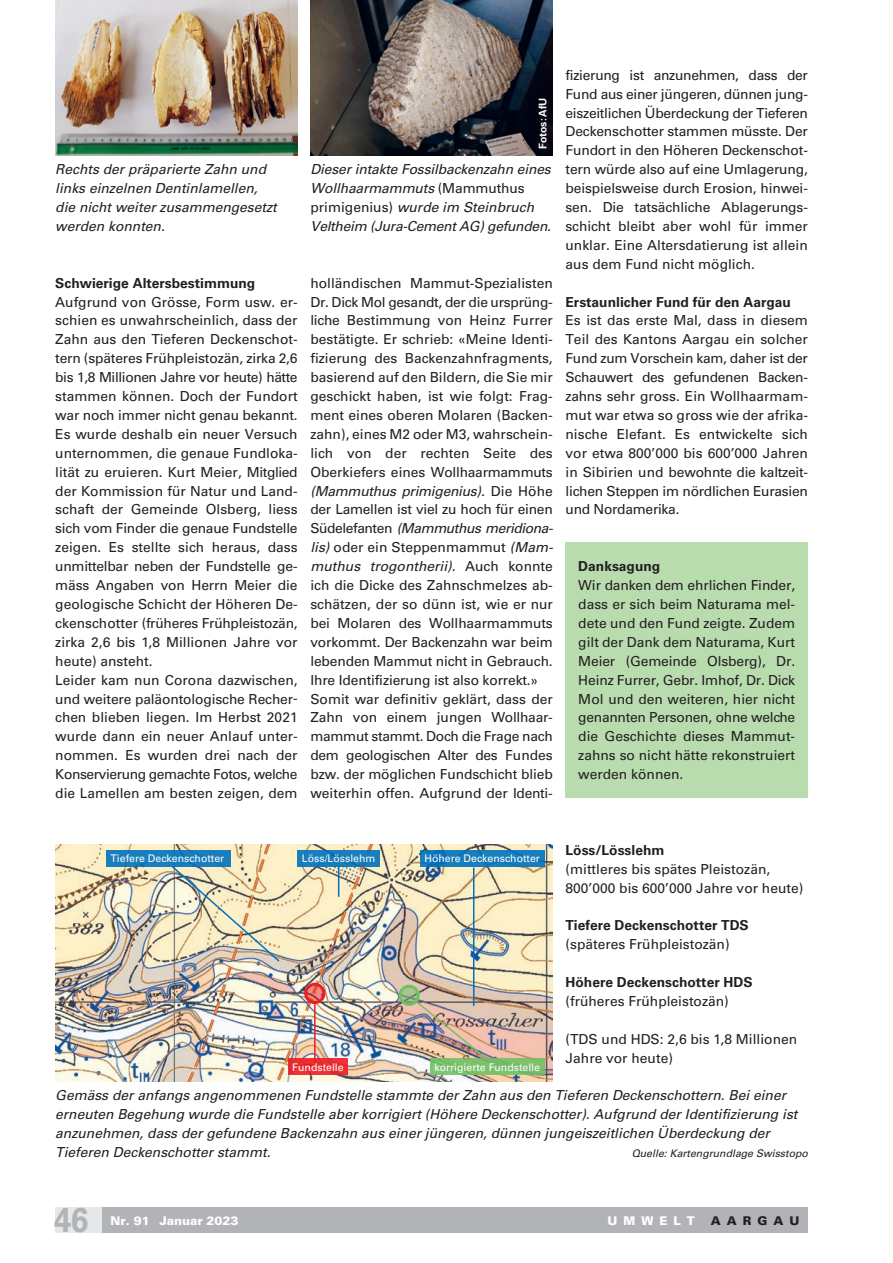
<style>
.page{position:relative;width:893px;height:1263px;background:#fff}
.page>*{position:absolute;margin:0;border:0;box-sizing:border-box;transform-origin:0 0}
.t1{font:700 34.5px "Univers LT Std";color:#b2b3b7;scale:.9 1}
.t2{font:13.8px/18.9px "Univers LT Std";color:#231f20}
.t3{font:italic 13.8px/18.9px "Univers LT Std";color:#231f20}
.t4{font:700 13.8px "Univers LT Std";color:#231f20}
.t5{font:900 12px "Univers LT Std";color:#fff}
.t6{font:900 12px "Univers LT Std";letter-spacing:.5em;color:#231f20}
.t7{font:10.5px "Univers LT Std";color:#fff}
.t8{font:italic 10.5px "Univers LT Std";color:#231f20}
.t9{font:700 10.5px "Univers LT Std";color:#fff}
.s1{font-style:normal}
.s2{font-style:italic}
</style>
<div class="page">
<div style="left:102px;top:1207px;width:706px;height:26px;background:#b2b3b7"></div>
<div style="left:55px;top:1207px;width:47px;height:26px;background:#e6e7e9"></div>
<img style="left:55px;top:845px;width:498px;height:236px">
<svg style="left:298px;top:850px;width:82px;height:17px"></svg>
<svg style="left:420px;top:850px;width:124px;height:17px;background:#157aba"></svg>
<div style="left:106px;top:850px;width:124px;height:17px;background:#197ebd"></div>
<div style="left:430px;top:1059px;width:114px;height:16px;background:linear-gradient(to right,#7bc26f,#79bc6a)"></div>
<div style="left:288px;top:1059px;width:60px;height:16px;background:linear-gradient(to right,#e72c31,#ec2e30)"></div>
<svg style="left:306px;top:984px;width:18px;height:18px"></svg>
<div style="left:304px;top:983px;width:21px;height:21px;border:3px solid #ee1d23;border-radius:50%"></div>
<svg style="left:400px;top:986px;width:18px;height:18px"></svg>
<div style="left:398px;top:985px;width:22px;height:21px;border:3px solid #71c167;border-radius:50%"></div>
<hr style="left:314px;top:1004px;width:2px;height:59px;background:#ee1d23">
<hr style="left:338px;top:866px;width:1px;height:31px;background:#0072bc">
<hr style="left:473px;top:867px;width:1px;height:139px;background:#0072bc">
<img style="left:414px;top:999px;width:75px;height:62px">
<img style="left:170px;top:864px;width:111px;height:99px">
<div style="left:566px;top:542px;width:242px;height:256px;background:#b8dcae"></div>
<img style="left:310px;top:0;width:243px;height:155px">
<div style="left:537px;top:97px;width:16px;height:58px;background:#080713"></div>
<img style="left:55px;top:0;width:243px;height:155px">
<p class="t3" style="left:55px;top:160px;width:223px">Rechts der präparierte Zahn und links einzelnen Dentinlamellen, die nicht weiter zusammengesetzt werden konnten.</p>
<p class="t4" style="left:55px;top:275px;width:202px">Schwierige Altersbestimmung</p>
<p class="t2" style="left:55px;top:292px;width:244px">Aufgrund von Grösse, Form usw. er&shy;schien es unwahrscheinlich, dass der Zahn aus den Tieferen Deckenschot&shy;tern (späteres Frühpleistozän, zirka 2,6 bis 1,8 Millionen Jahre vor heute) hätte stammen können. Doch der Fundort war noch immer nicht genau bekannt.<br>Es wurde deshalb ein neuer Versuch unternommen, die genaue Fundloka&shy;lität zu eruieren. Kurt Meier, Mitglied der Kommission für Natur und Land&shy;schaft der Gemeinde Olsberg, liess sich vom Finder die genaue Fundstelle zeigen. Es stellte sich heraus, dass unmittelbar neben der Fundstelle ge&shy;mäss Angaben von Herrn Meier die geologische Schicht der Höheren De&shy;ckenschotter (früheres Frühpleistozän, zirka 2,6 bis 1,8 Millionen Jahre vor heute) ansteht.<br>Leider kam nun Corona dazwischen, und weitere paläontologische Recher&shy;chen blieben liegen. Im Herbst 2021 wurde dann ein neuer Anlauf unter&shy;nommen. Es wurden drei nach der Konservierung gemachte Fotos, welche die Lamellen am besten zeigen, dem</p>
<p class="t9" style="left:537px;top:149px;width:53px;rotate:-90deg">Fotos: AfU</p>
<p class="t3" style="left:310px;top:160px;width:242px">Dieser intakte Fossilbackenzahn eines Wollhaarmammuts <span class="s1">(Mammuthus primigenius)</span> wurde im Steinbruch Veltheim (Jura-Cement AG) gefunden.</p>
<p class="t2" style="left:310px;top:273px;width:244px">holländischen Mammut-Spezialisten Dr. Dick Mol gesandt, der die ursprüng&shy;liche Bestimmung von Heinz Furrer bestätigte. Er schrieb: «Meine Identi&shy;fizierung des Backenzahnfragments, basierend auf den Bildern, die Sie mir geschickt haben, ist wie folgt: Frag&shy;ment eines oberen Molaren (Backen&shy;zahn), eines M2 oder M3, wahrschein&shy;lich von der rechten Seite des Oberkiefers eines Wollhaarmammuts <span class="s2">(Mammuthus primigenius).</span> Die Höhe der Lamellen ist viel zu hoch für einen Südelefanten <span class="s2">(Mammuthus meridiona&shy;lis)</span> oder ein Steppenmammut <span class="s2">(Mam&shy;muthus trogontherii).</span> Auch konnte ich die Dicke des Zahnschmelzes ab&shy;schätzen, der so dünn ist, wie er nur bei Molaren des Wollhaarmammuts vorkommt. Der Backenzahn war beim lebenden Mammut nicht in Gebrauch.<br>Ihre Identifizierung ist also korrekt.» Somit war definitiv geklärt, dass der Zahn von einem jungen Wollhaar&shy;mammut stammt. Doch die Frage nach dem geologischen Alter des Fundes bzw. der möglichen Fundschicht blieb weiterhin offen. Aufgrund der Identi-</p>
<p class="t2" style="left:566px;top:65px;width:244px;text-align:justify">fizierung ist anzunehmen, dass der Fund aus einer jüngeren, dünnen jung&shy;eiszeitlichen Überdeckung der Tieferen Deckenschotter stammen müsste. Der Fundort in den Höheren Deckenschot&shy;tern würde also auf eine Umlagerung, beispielsweise durch Erosion, hinwei&shy;sen. Die tatsächliche Ablagerungs&shy;schicht bleibt aber wohl für immer unklar. Eine Altersdatierung ist allein aus dem Fund nicht möglich.</p>
<p class="t4" style="left:566px;top:294px;width:227px">Erstaunlicher Fund für den Aargau</p>
<p class="t2" style="left:566px;top:311px;width:244px;text-align:justify">Es ist das erste Mal, dass in diesem Teil des Kantons Aargau ein solcher Fund zum Vorschein kam, daher ist der Schauwert des gefundenen Backen&shy;zahns sehr gross. Ein Wollhaarmam&shy;mut war etwa so gross wie der afrika&shy;nische Elefant. Es entwickelte sich vor etwa 800’000 bis 600’000 Jahren in Sibirien und bewohnte die kaltzeit&shy;lichen Steppen im nördlichen Eurasien und Nordamerika.</p>
<p class="t4" style="left:578px;top:558px;width:84px">Danksagung</p>
<p class="t2" style="left:578px;top:576px;width:218px;text-align:justify">Wir danken dem ehrlichen Finder, dass er sich beim Naturama mel&shy;dete und den Fund zeigte. Zudem gilt der Dank dem Naturama, Kurt Meier (Gemeinde Olsberg), Dr.<br>Heinz Furrer, Gebr. Imhof, Dr. Dick Mol und den weiteren, hier nicht genannten Personen, ohne welche die Geschichte dieses Mammut&shy;zahns so nicht hätte rekonstruiert werden können.</p>
<p class="t7" style="left:111px;top:852px;width:115px">Tiefere Deckenschotter</p>
<p class="t7" style="left:302px;top:852px;width:75px">Löss/Lösslehm</p>
<p class="t7" style="left:424px;top:852px;width:117px">Höhere Deckenschotter</p>
<p class="t7" style="left:292px;top:1061px;width:53px">Fundstelle</p>
<p class="t7" style="left:434px;top:1061px;width:107px">korrigierte Fundstelle</p>
<p class="t4" style="left:566px;top:842px;width:100px">Löss/Lösslehm</p>
<p class="t2" style="left:566px;top:859px;width:239px">(mittleres bis spätes Pleistozän,<br>800’000 bis 600’000 Jahre vor heute)</p>
<p class="t4" style="left:566px;top:917px;width:185px">Tiefere Deckenschotter TDS</p>
<p class="t2" style="left:566px;top:935px;width:166px">(späteres Frühpleistozän)</p>
<p class="t4" style="left:566px;top:974px;width:189px">Höhere Deckenschotter HDS</p>
<p class="t2" style="left:566px;top:992px;width:165px">(früheres Frühpleistozän)</p>
<p class="t2" style="left:566px;top:1029px;width:233px">(TDS und HDS: 2,6 bis 1,8 Millionen<br>Jahre vor heute)</p>
<p class="t3" style="left:55px;top:1086px;width:744px">Gemäss der anfangs angenommenen Fundstelle stammte der Zahn aus den Tieferen Deckenschottern. Bei einer erneuten Begehung wurde die Fundstelle aber korrigiert (Höhere Deckenschotter). Aufgrund der Identifizierung ist anzunehmen, dass der gefundene Backenzahn aus einer jüngeren, dünnen jungeiszeitlichen Überdeckung der Tieferen Deckenschotter stammt.</p>
<p class="t8" style="left:632px;top:1147px;width:178px">Quelle: Kartengrundlage Swisstopo</p>
<h1 class="t1" style="left:54px;top:1200px;width:40px">46</h1>
<p class="t5" style="left:111px;top:1213px;width:130px">Nr. 91 Januar 2023</p>
<p class="t5" style="left:608px;top:1213px;width:89px">UMWELT</p>
<p class="t6" style="left:711px;top:1213px;width:90px">AARGAU</p>
</div>
